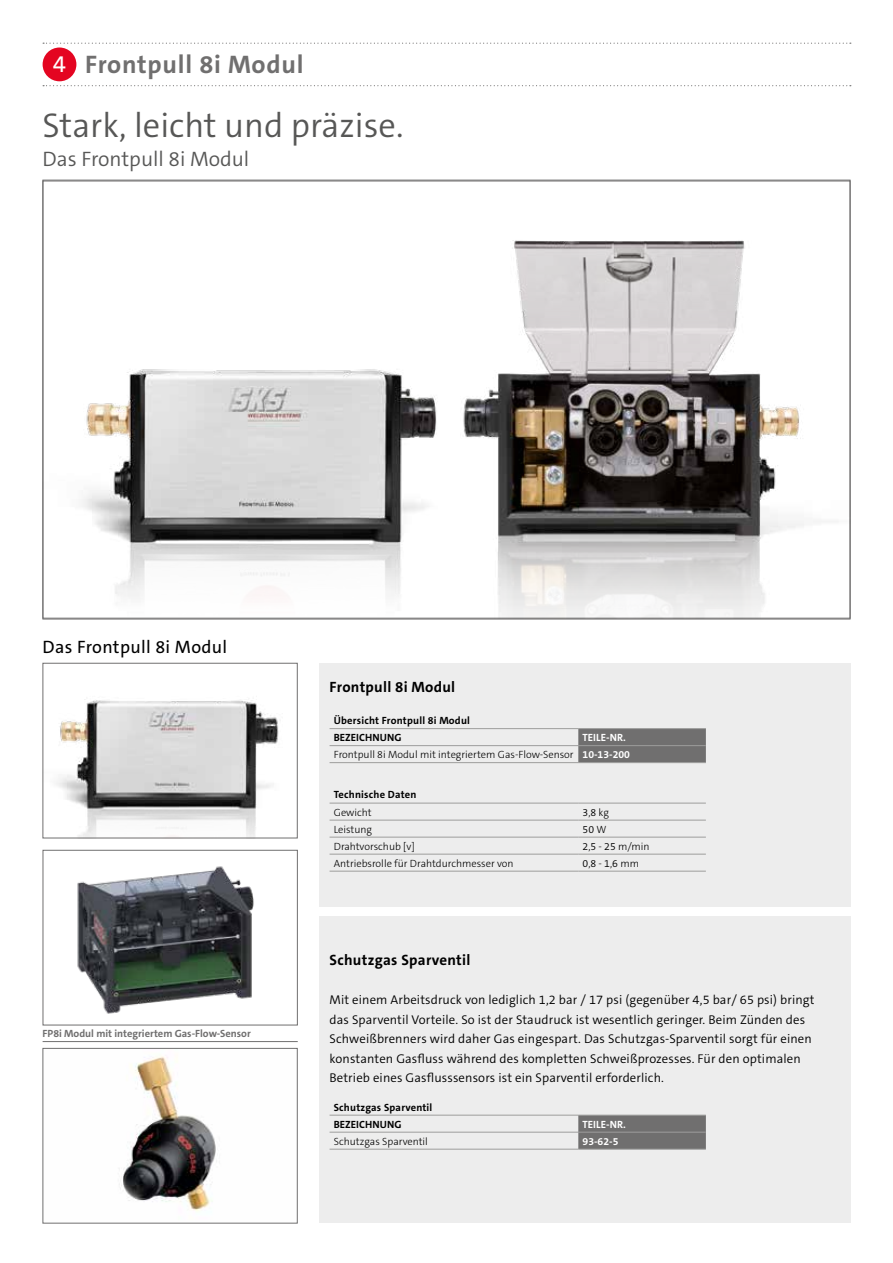
<style>
.page{position:relative;width:893px;height:1263px;background:#fff}
.page>*{position:absolute;margin:0;border:0;box-sizing:border-box;transform-origin:0 0}
.t1{font:300 34.5px "The Sans C5";color:#575756}
.t2{font:700 25.5px "The Sans C5";letter-spacing:.03em;color:#706f6f}
.t3{font:300 21px "The Sans C5";color:#575756}
.t4{font:18px "The Sans C5";letter-spacing:.02em;color:#000}
.t5{font:700 15px "The Sans C5";letter-spacing:.02em;color:#000}
.t6{font:300 12.75px/19.5px "The Sans C5";letter-spacing:.01em;color:#000}
.t7{font:300 10.5px/17px "The Sans C5";color:#000}
.t8{font:700 10.5px/17px "The Sans C5";letter-spacing:.02em;color:#000}
.t9{font:700 10.5px "The Sans C5";color:#706f6f}
.t10{font:700 10.5px "The Sans C5";color:#fff}
.t11{font:300 10.5px "The Sans C5";color:#000}
.s1{font-weight:400;font-size:24px;color:#fff}
.s2{font-weight:700;color:#fff}
.s3{font-style:inherit}
</style>
<div class="page">
<svg style="left:43px;top:43px;width:808px;height:1px"></svg>
<svg style="left:43px;top:85px;width:808px;height:1px"></svg>
<div style="left:43px;top:48px;width:33px;height:33px;background:#e40521;border-radius:50%"></div>
<div style="left:319px;top:663px;width:531px;height:244px;background:#ededed"></div>
<div style="left:319px;top:916px;width:531px;height:306px;background:#ededed"></div>
<div style="left:578px;top:729px;width:128px;height:33px;background:#706f6f"></div>
<hr style="left:330px;top:728px;width:248px;height:1px;background:#9d9d9c">
<hr style="left:578px;top:728px;width:128px;height:1px;background:#9d9d9c">
<hr style="left:330px;top:745px;width:248px;height:1px;background:#9d9d9c">
<hr style="left:578px;top:745px;width:128px;height:1px;background:#9d9d9c">
<hr style="left:330px;top:762px;width:248px;height:1px;background:#9d9d9c">
<hr style="left:578px;top:762px;width:128px;height:1px;background:#9d9d9c">
<hr style="left:330px;top:803px;width:248px;height:1px;background:#9d9d9c">
<hr style="left:578px;top:803px;width:128px;height:1px;background:#9d9d9c">
<hr style="left:330px;top:820px;width:248px;height:1px;background:#9d9d9c">
<hr style="left:578px;top:820px;width:128px;height:1px;background:#9d9d9c">
<hr style="left:330px;top:837px;width:248px;height:1px;background:#9d9d9c">
<hr style="left:578px;top:837px;width:128px;height:1px;background:#9d9d9c">
<hr style="left:330px;top:854px;width:248px;height:1px;background:#9d9d9c">
<hr style="left:578px;top:854px;width:128px;height:1px;background:#9d9d9c">
<hr style="left:330px;top:871px;width:248px;height:1px;background:#9d9d9c">
<hr style="left:578px;top:871px;width:128px;height:1px;background:#9d9d9c">
<svg style="left:578px;top:1116px;width:128px;height:33px;background:#717070"></svg>
<hr style="left:330px;top:1115px;width:248px;height:1px;background:#9d9d9c">
<hr style="left:578px;top:1115px;width:128px;height:1px;background:#9d9d9c">
<hr style="left:330px;top:1132px;width:248px;height:1px;background:#9d9d9c">
<hr style="left:578px;top:1132px;width:128px;height:1px;background:#9d9d9c">
<hr style="left:330px;top:1149px;width:248px;height:1px;background:#9d9d9c">
<hr style="left:578px;top:1149px;width:128px;height:1px;background:#9d9d9c">
<img style="left:56px;top:699px;width:223px;height:137px">
<div style="left:43px;top:663px;width:255px;height:175px;border:1px solid #706f6f"></div>
<hr style="left:43px;top:1041px;width:255px;height:1px;background:#706f6f">
<img style="left:77px;top:866px;width:177px;height:148px">
<div style="left:43px;top:850px;width:255px;height:175px;border:1px solid #706f6f"></div>
<img style="left:43px;top:257px;width:417px;height:361px">
<img style="left:460px;top:216px;width:390px;height:402px">
<img style="left:119px;top:1056px;width:98px;height:156px">
<div style="left:43px;top:1048px;width:255px;height:175px;border:1px solid #706f6f"></div>
<h2 class="t2" style="left:53px;top:48px;width:252px"><span class="s1">4</span> Frontpull 8i Modul</h2>
<h1 class="t1" style="left:43px;top:103px;width:363px">Stark, leicht und präzise.</h1>
<h3 class="t3" style="left:43px;top:145px;width:208px">Das Frontpull 8i Modul</h3>
<h3 class="t4" style="left:43px;top:636px;width:186px">Das Frontpull 8i Modul</h3>
<p class="t9" style="left:43px;top:1027px;width:210px">FP8i Modul mit integriertem Gas-Flow-Sensor</p>
<p class="t5" style="left:330px;top:678px;width:127px">Frontpull 8i Modul</p>
<p class="t8" style="left:334px;top:712px;width:138px">Übersicht Frontpull 8i Modul<br>BEZEICHNUNG</p>
<p class="t7" style="left:334px;top:729px;width:298px;text-indent:249px"><span class="s2">TEILE-NR.<br></span>Frontpull 8i Modul mit integriertem Gas-Flow-Sensor <span class="s2">10-13-200</span></p>
<p class="t8" style="left:334px;top:786px;width:84px">Technische Daten</p>
<p class="t7" style="left:334px;top:803px;width:39px">Gewicht</p>
<p class="t7" style="left:583px;top:803px;width:28px"><span class="s3">3</span>,<span class="s3">8</span> kg</p>
<p class="t7" style="left:334px;top:820px;width:40px">Leistung</p>
<p class="t11" style="left:583px;top:822px;width:25px">50 <span class="s3">W</span></p>
<p class="t7" style="left:334px;top:837px;width:83px">Drahtvorschub [v]</p>
<p class="t7" style="left:583px;top:837px;width:68px"><span class="s3">2</span>,<span class="s3">5</span> - <span class="s3">25</span> m/min</p>
<p class="t7" style="left:334px;top:854px;width:181px">Antriebsrolle für Drahtdurchmesser von</p>
<p class="t7" style="left:583px;top:854px;width:58px"><span class="s3">0</span>,<span class="s3">8</span> - <span class="s3">1</span>,<span class="s3">6</span> mm</p>
<p class="t5" style="left:330px;top:951px;width:142px">Schutzgas Sparventil</p>
<p class="t6" style="left:330px;top:990px;width:486px">Mit einem Arbeitsdruck von lediglich 1,2 bar / 17 psi (gegenüber 4,5 bar/ 65 psi) bringt das Sparventil Vorteile. So ist der Staudruck ist wesentlich geringer. Beim Zünden des Schweißbrenners wird daher Gas eingespart. Das Schutzgas-Sparventil sorgt für einen konstanten Gasfluss während des kompletten Schweißprozesses. Für den optimalen Betrieb eines Gasflusssensors ist ein Sparventil erforderlich.</p>
<p class="t8" style="left:334px;top:1098px;width:100px">Schutzgas Sparventil<br>BEZEICHNUNG</p>
<p class="t10" style="left:583px;top:1117px;width:45px">TEILE-NR.</p>
<p class="t7" style="left:334px;top:1132px;width:96px">Schutzgas Sparventil</p>
<p class="t10" style="left:583px;top:1134px;width:37px">93-62-5</p>
</div>
